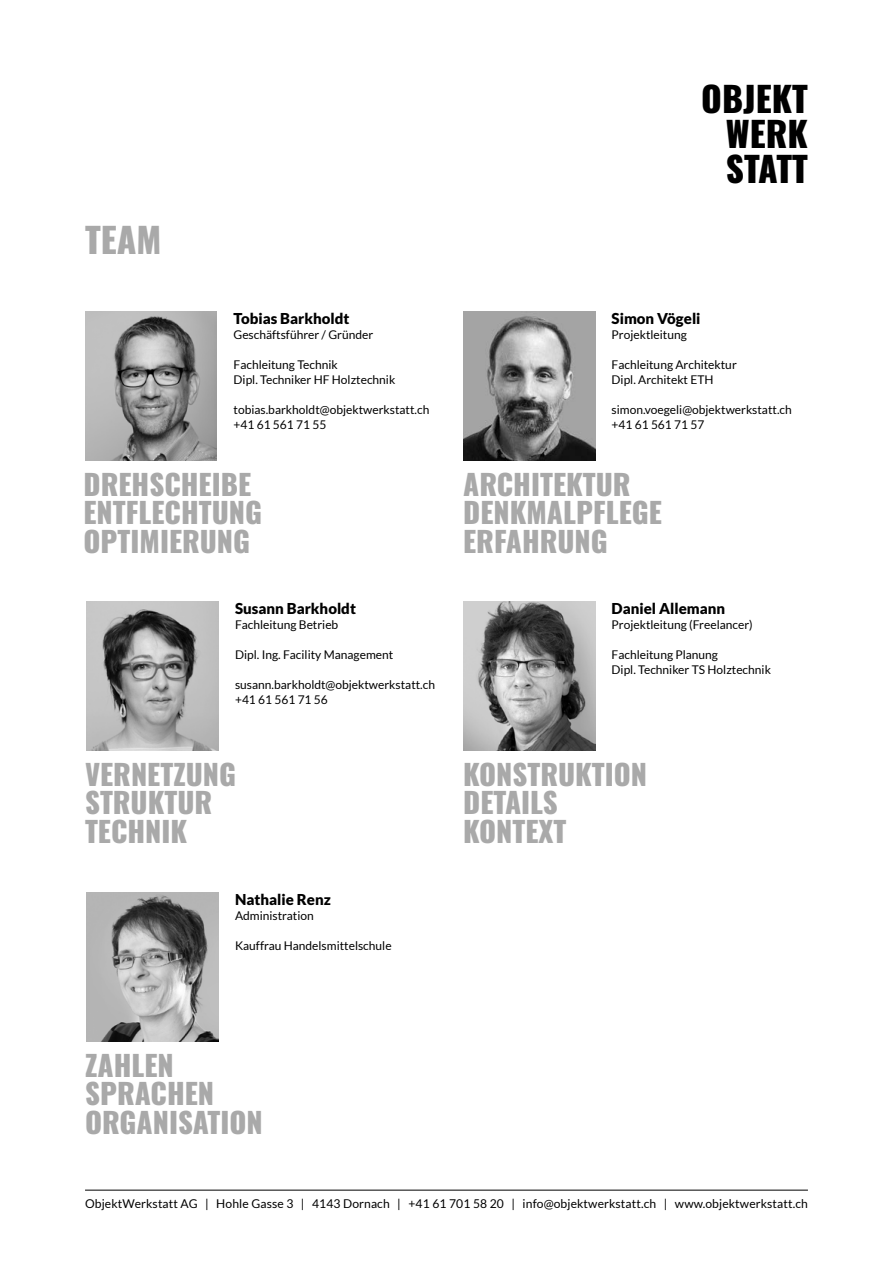
<style>
.page{position:relative;width:893px;height:1263px;background:#fff}
.page>*{position:absolute;margin:0;border:0;box-sizing:border-box;transform-origin:0 0}
.t1{font:800 34.8px/34.8px "Oswald";color:#000;text-align:justify}
.t2{font:800 34.8px "Oswald";color:#a9a9a9}
.t3{font:800 28.5px/28.5px "Oswald";color:#a9a9a9}
.t4{font:900 15px "Lato";color:#000}
.t5{font:12.15px "Lato";letter-spacing:.01em;color:#000}
.t6{font:12px/15px "Lato";color:#000}
</style>
<div class="page">
<hr style="left:85px;top:1190px;width:723px;height:1px;background:#000">
<img style="left:85px;top:312px;width:132px;height:149px">
<img style="left:87px;top:602px;width:132px;height:149px">
<img style="left:87px;top:892px;width:132px;height:149px">
<img style="left:463px;top:312px;width:132px;height:149px">
<img style="left:463px;top:602px;width:132px;height:149px">
<h1 class="t2" style="left:85px;top:222px;width:78px">TEAM</h1>
<p class="t4" style="left:234px;top:309px;width:117px">Tobias Barkholdt</p>
<p class="t6" style="left:234px;top:327px;width:141px">Geschäftsführer / Gründer</p>
<p class="t6" style="left:234px;top:357px;width:163px">Fachleitung Technik<br>Dipl. Techniker HF Holztechnik</p>
<p class="t6" style="left:234px;top:402px;width:197px">tobias.barkholdt@objektwerkstatt.ch +41 61 561 71 55</p>
<h2 class="t3" style="left:84px;top:472px;width:180px">DREHSCHEIBE<br>ENTFLECHTUNG<br>OPTIMIERUNG</h2>
<p class="t4" style="left:235px;top:600px;width:122px">Susann Barkholdt</p>
<p class="t6" style="left:235px;top:617px;width:105px">Fachleitung Betrieb</p>
<p class="t6" style="left:235px;top:647px;width:160px">Dipl. Ing. Facility Management</p>
<p class="t6" style="left:235px;top:677px;width:202px">susann.barkholdt@objektwerkstatt.ch +41 61 561 71 56</p>
<h2 class="t3" style="left:85px;top:762px;width:153px">VERNETZUNG<br>STRUKTUR<br>TECHNIK</h2>
<p class="t4" style="left:235px;top:890px;width:97px">Nathalie Renz</p>
<p class="t6" style="left:235px;top:908px;width:80px">Administration</p>
<p class="t6" style="left:235px;top:938px;width:158px">Kauffrau Handelsmittelschule</p>
<h1 class="t1" style="left:726px;top:84px;width:84px;text-indent:-25px">OBJEKT WERK STATT</h1>
<p class="t4" style="left:612px;top:310px;width:90px">Simon Vögeli</p>
<p class="t6" style="left:612px;top:327px;width:77px">Projektleitung</p>
<p class="t6" style="left:612px;top:357px;width:127px">Fachleitung Architektur<br>Dipl. Architekt ETH</p>
<p class="t6" style="left:612px;top:402px;width:182px">simon.voegeli@objektwerkstatt.ch +41 61 561 71 57</p>
<h2 class="t3" style="left:463px;top:472px;width:200px">ARCHITEKTUR<br>DENKMALPFLEGE<br>ERFAHRUNG</h2>
<p class="t4" style="left:612px;top:600px;width:115px">Daniel Allemann</p>
<p class="t6" style="left:612px;top:617px;width:143px">Projektleitung (Freelancer)</p>
<p class="t6" style="left:612px;top:647px;width:161px">Fachleitung Planung<br>Dipl. Techniker TS Holztechnik</p>
<h2 class="t3" style="left:463px;top:762px;width:186px">KONSTRUKTION<br>DETAILS<br>KONTEXT</h2>
<h2 class="t3" style="left:85px;top:1052px;width:179px">ZAHLEN<br>SPRACHEN<br>ORGANISATION</h2>
<p class="t5" style="left:85px;top:1197px;width:724px">ObjektWerkstatt AG | Hohle Gasse 3 | 4143 Dornach | +41 61 701 58 20 | info@objektwerkstatt.ch | www.objektwerkstatt.ch</p>
</div>
